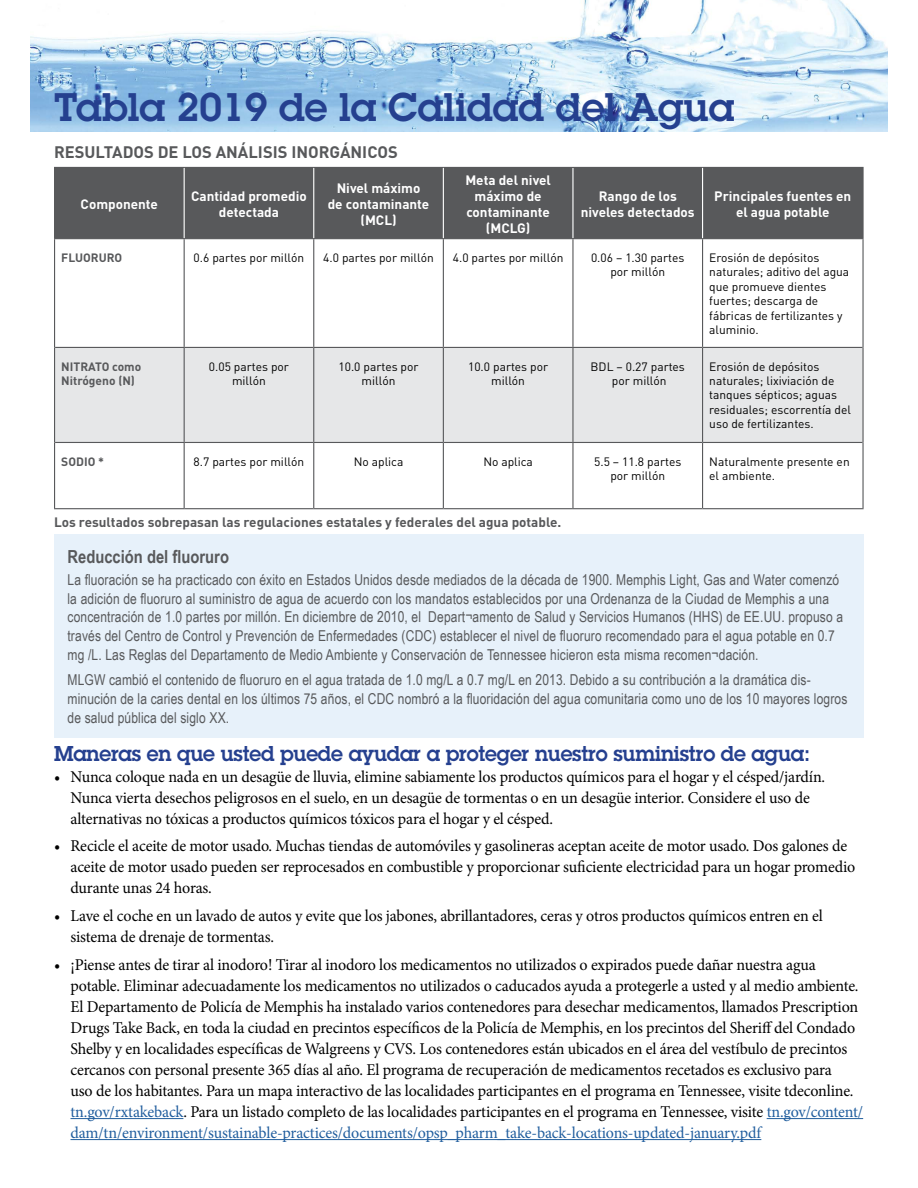
<style>
.page{position:relative;width:918px;height:1188px;background:#fff}
.page>*{position:absolute;margin:0;border:0;box-sizing:border-box;transform-origin:0 0}
.t1{font:600 39px "Lubalin Graph";color:#25408f}
.t2{font:600 21px "Lubalin Graph";letter-spacing:-.01em;color:#25408f}
.t3{font:700 18px "Arial Narrow";color:#58595b}
.t4{font:16.5px/21px "Minion Pro";letter-spacing:-.01em;color:#000}
.t5{font:700 16.5px "DIN";color:#58595b}
.t6{font:15px/18.8px "Arial Narrow";letter-spacing:.01em;color:#58595b}
.t7{font:700 13.5px/16.2px "DIN";color:#fff;text-align:center}
.t8{font:700 13.5px "DIN";color:#58595b}
.t9{font:12px/14.4px "DIN";color:#000;text-align:center}
.t10{font:700 12px/14.4px "DIN";color:#58595b}
.s1{color:#215e9e}
</style>
<div class="page">
<img style="left:30px;top:0;width:858px;height:132px">
<div style="left:54px;top:535px;width:810px;height:203px;background:#e7f1fa"></div>
<hr style="left:70px;top:1118px;width:113px;height:1px;background:#215e9e">
<hr style="left:767px;top:1118px;width:96px;height:1px;background:#215e9e">
<hr style="left:70px;top:1139px;width:691px;height:1px;background:#215e9e">
<div style="left:55px;top:168px;width:807px;height:70px;background:#58595b"></div>
<div style="left:55px;top:348px;width:807px;height:94px;background:#e6e7e8"></div>
<hr style="left:184px;top:168px;width:1px;height:70px;background:#fff">
<hr style="left:313px;top:168px;width:1px;height:70px;background:#fff">
<hr style="left:443px;top:168px;width:1px;height:70px;background:#fff">
<hr style="left:572px;top:168px;width:2px;height:70px;background:#fff">
<hr style="left:702px;top:168px;width:1px;height:70px;background:#fff">
<hr style="left:54px;top:167px;width:130px;height:1px;background:#58595b">
<hr style="left:54px;top:168px;width:1px;height:70px;background:#58595b">
<hr style="left:184px;top:167px;width:130px;height:1px;background:#58595b">
<hr style="left:314px;top:167px;width:129px;height:1px;background:#58595b">
<hr style="left:443px;top:167px;width:130px;height:1px;background:#58595b">
<hr style="left:573px;top:167px;width:130px;height:1px;background:#58595b">
<hr style="left:703px;top:167px;width:161px;height:1px;background:#58595b">
<hr style="left:862px;top:168px;width:2px;height:70px;background:#58595b">
<hr style="left:54px;top:238px;width:130px;height:1px;background:#58595b">
<hr style="left:184px;top:238px;width:130px;height:1px;background:#58595b">
<hr style="left:314px;top:238px;width:129px;height:1px;background:#58595b">
<hr style="left:443px;top:238px;width:130px;height:1px;background:#58595b">
<hr style="left:573px;top:238px;width:130px;height:1px;background:#58595b">
<hr style="left:703px;top:238px;width:161px;height:1px;background:#58595b">
<hr style="left:54px;top:239px;width:1px;height:108px;background:#58595b">
<hr style="left:862px;top:239px;width:2px;height:108px;background:#58595b">
<hr style="left:54px;top:347px;width:1px;height:95px;background:#58595b">
<hr style="left:862px;top:347px;width:2px;height:95px;background:#58595b">
<hr style="left:54px;top:442px;width:1px;height:66px;background:#58595b">
<hr style="left:862px;top:442px;width:2px;height:66px;background:#58595b">
<hr style="left:54px;top:508px;width:130px;height:1px;background:#58595b">
<hr style="left:184px;top:508px;width:130px;height:1px;background:#58595b">
<hr style="left:314px;top:508px;width:129px;height:1px;background:#58595b">
<hr style="left:443px;top:508px;width:130px;height:1px;background:#58595b">
<hr style="left:573px;top:508px;width:130px;height:1px;background:#58595b">
<hr style="left:703px;top:508px;width:161px;height:1px;background:#58595b">
<hr style="left:184px;top:239px;width:1px;height:108px;background:#58595b">
<hr style="left:313px;top:239px;width:1px;height:108px;background:#58595b">
<hr style="left:443px;top:239px;width:1px;height:108px;background:#58595b">
<hr style="left:572px;top:239px;width:2px;height:108px;background:#58595b">
<hr style="left:702px;top:239px;width:1px;height:108px;background:#58595b">
<hr style="left:55px;top:347px;width:129px;height:1px;background:#58595b">
<hr style="left:184px;top:347px;width:130px;height:1px;background:#58595b">
<hr style="left:184px;top:348px;width:1px;height:94px;background:#58595b">
<hr style="left:314px;top:347px;width:129px;height:1px;background:#58595b">
<hr style="left:313px;top:348px;width:1px;height:94px;background:#58595b">
<hr style="left:443px;top:347px;width:130px;height:1px;background:#58595b">
<hr style="left:443px;top:348px;width:1px;height:94px;background:#58595b">
<hr style="left:573px;top:347px;width:130px;height:1px;background:#58595b">
<hr style="left:572px;top:348px;width:2px;height:94px;background:#58595b">
<hr style="left:703px;top:347px;width:159px;height:1px;background:#58595b">
<hr style="left:702px;top:348px;width:1px;height:94px;background:#58595b">
<hr style="left:55px;top:442px;width:129px;height:1px;background:#58595b">
<hr style="left:184px;top:442px;width:130px;height:1px;background:#58595b">
<hr style="left:184px;top:443px;width:1px;height:65px;background:#58595b">
<hr style="left:314px;top:442px;width:129px;height:1px;background:#58595b">
<hr style="left:313px;top:443px;width:1px;height:65px;background:#58595b">
<hr style="left:443px;top:442px;width:130px;height:1px;background:#58595b">
<hr style="left:443px;top:443px;width:1px;height:65px;background:#58595b">
<hr style="left:573px;top:442px;width:130px;height:1px;background:#58595b">
<hr style="left:572px;top:443px;width:2px;height:65px;background:#58595b">
<hr style="left:703px;top:442px;width:159px;height:1px;background:#58595b">
<hr style="left:702px;top:443px;width:1px;height:65px;background:#58595b">
<h1 class="t1" style="left:54px;top:81px;width:682px">Tabla 2019 de la Calidad del Agua</h1>
<p class="t5" style="left:54px;top:141px;width:345px">RESULTADOS DE LOS ANÁLISIS INORGÁNICOS</p>
<p class="t7" style="left:81px;top:195px;width:79px">Componente</p>
<p class="t7" style="left:191px;top:187px;width:117px">Cantidad promedio detectada</p>
<p class="t7" style="left:328px;top:179px;width:103px">Nivel máximo de contaminante (MCL)</p>
<p class="t7" style="left:465px;top:171px;width:87px">Meta del nivel máximo de contaminante (MCLG)</p>
<p class="t7" style="left:581px;top:187px;width:115px">Rango de los niveles detectados</p>
<p class="t7" style="left:714px;top:187px;width:138px">Principales fuentes en el agua potable</p>
<p class="t10" style="left:61px;top:250px;width:63px">FLUORURO</p>
<p class="t9" style="left:194px;top:250px;width:112px">0.6 partes por millón</p>
<p class="t9" style="left:323px;top:250px;width:112px">4.0 partes por millón</p>
<p class="t9" style="left:453px;top:250px;width:112px">4.0 partes por millón</p>
<p class="t9" style="left:591px;top:250px;width:95px">0.06 – 1.30 partes por millón</p>
<p class="t9" style="left:709px;top:250px;width:141px;text-align:left">Erosión de depósitos naturales; aditivo del agua que promueve dientes fuertes; descarga de fábricas de fertilizantes y aluminio.</p>
<p class="t10" style="left:61px;top:359px;width:82px">NITRATO como<br>Nitrógeno (N)</p>
<p class="t9" style="left:209px;top:359px;width:82px">0.05 partes por millón</p>
<p class="t9" style="left:339px;top:359px;width:82px">10.0 partes por millón</p>
<p class="t9" style="left:468px;top:359px;width:82px">10.0 partes por millón</p>
<p class="t9" style="left:591px;top:359px;width:96px">BDL – 0.27 partes por millón</p>
<p class="t9" style="left:709px;top:359px;width:143px;text-align:left">Erosión de depósitos naturales; lixiviación de tanques sépticos; aguas residuales; escorrentía del uso de fertilizantes.</p>
<p class="t10" style="left:61px;top:454px;width:44px">SODIO *</p>
<p class="t9" style="left:194px;top:454px;width:112px">8.7 partes por millón</p>
<p class="t9" style="left:354px;top:454px;width:51px">No aplica</p>
<p class="t9" style="left:483px;top:454px;width:51px">No aplica</p>
<p class="t9" style="left:594px;top:454px;width:89px">5.5 – 11.8 partes por millón</p>
<p class="t9" style="left:709px;top:454px;width:142px;text-align:left">Naturalmente presente en el ambiente.</p>
<p class="t8" style="left:54px;top:513px;width:509px">Los resultados sobrepasan las regulaciones estatales y federales del agua potable.</p>
<p class="t3" style="left:68px;top:543px;width:163px">Reducción del fluoruro</p>
<p class="t6" style="left:68px;top:570px;width:777px">La fluoración se ha practicado con éxito en Estados Unidos desde mediados de la década de 1900. Memphis Light, Gas and Water comenzó la adición de fluoruro al suministro de agua de acuerdo con los mandatos establecidos por una Ordenanza de la Ciudad de Memphis a una concentración de 1.0 partes por millón. En diciembre de 2010, el Depart¬amento de Salud y Servicios Humanos (HHS) de EE.UU. propuso a través del Centro de Control y Prevención de Enfermedades (CDC) establecer el nivel de fluoruro recomendado para el agua potable en 0.7 mg /L. Las Reglas del Departamento de Medio Ambiente y Conservación de Tennessee hicieron esta misma recomen¬dación.</p>
<p class="t6" style="left:68px;top:670px;width:781px">MLGW cambió el contenido de fluoruro en el agua tratada de 1.0 mg/L a 0.7 mg/L en 2013. Debido a su contribución a la dramática dis&shy;minución de la caries dental en los últimos 75 años, el CDC nombró a la fluoridación del agua comunitaria como uno de los 10 mayores logros de salud pública del siglo XX.</p>
<p class="t2" style="left:54px;top:739px;width:758px">Maneras en que usted puede ayudar a proteger nuestro suministro de agua:</p>
<p class="t4" style="left:71px;top:766px;width:756px;text-indent:-17px">• Nunca coloque nada en un desagüe de lluvia, elimine sabiamente los productos químicos para el hogar y el césped/jardín.<br>Nunca vierta desechos peligrosos en el suelo, en un desagüe de tormentas o en un desagüe interior. Considere el uso de alternativas no tóxicas a productos químicos tóxicos para el hogar y el césped.</p>
<p class="t4" style="left:71px;top:836px;width:786px;text-indent:-17px">• Recicle el aceite de motor usado. Muchas tiendas de automóviles y gasolineras aceptan aceite de motor usado. Dos galones de aceite de motor usado pueden ser reprocesados en combustible y proporcionar suficiente electricidad para un hogar promedio durante unas 24 horas.</p>
<p class="t4" style="left:71px;top:906px;width:754px;text-indent:-17px">• Lave el coche en un lavado de autos y evite que los jabones, abrillantadores, ceras y otros productos químicos entren en el sistema de drenaje de tormentas.</p>
<p class="t4" style="left:71px;top:954px;width:794px;text-indent:-17px">• ¡Piense antes de tirar al inodoro! Tirar al inodoro los medicamentos no utilizados o expirados puede dañar nuestra agua potable. Eliminar adecuadamente los medicamentos no utilizados o caducados ayuda a protegerle a usted y al medio ambiente.<br>El Departamento de Policía de Memphis ha instalado varios contenedores para desechar medicamentos, llamados Prescription Drugs Take Back, en toda la ciudad en precintos específicos de la Policía de Memphis, en los precintos del Sheriff del Condado Shelby y en localidades específicas de Walgreens y CVS. Los contenedores están ubicados en el área del vestíbulo de precintos cercanos con personal presente 365 días al año. El programa de recuperación de medicamentos recetados es exclusivo para<br>uso de los habitantes. Para un mapa interactivo de las localidades participantes en el programa en Tennessee, visite tdeconline. <span class="s1">tn.gov/rxtakeback</span>. Para un listado completo de las localidades participantes en el programa en Tennessee, visite <span class="s1">tn.gov/content/ dam/tn/environment/sustainable-practices/documents/opsp_pharm_take-back-locations-updated-january.pdf</span></p>
</div>
